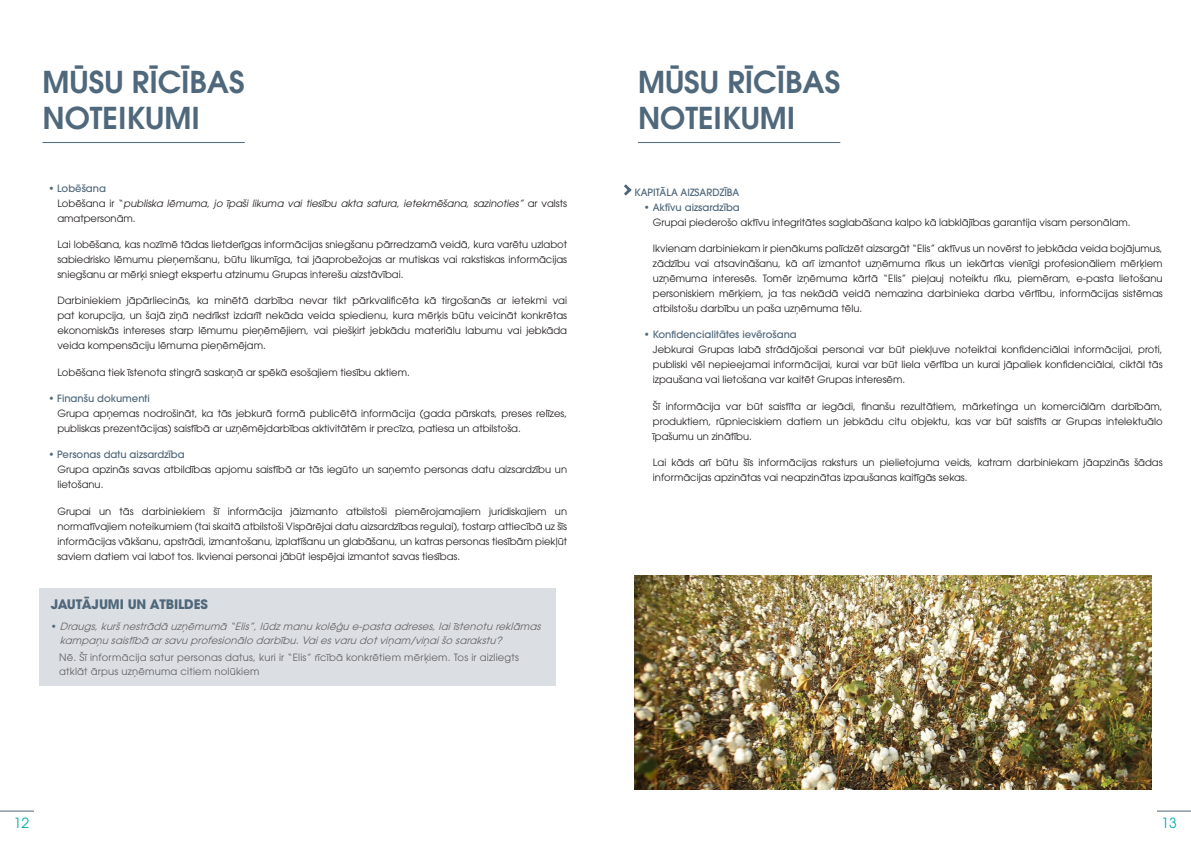
<style>
.page{position:relative;width:1191px;height:842px;background:#fff}
.page>*{position:absolute;margin:0;border:0;box-sizing:border-box;transform-origin:0 0}
.Titre_gris{font:600 30px/36px "ITC Avant Garde Pro";color:#4f687b}
.t1{font:14px "ITC Avant Garde Pro";color:#00b1b0}
.t2{font:700 13px "ITC Avant Garde Pro";letter-spacing:-.01em;color:#4f687b}
.t3{font:10px/15px "ITC Avant Garde Pro";color:#231f20;text-align:justify}
.t4{font:italic 10px/14px "ITC Avant Garde Pro";color:#636366}
.t5{font:10px/14px "ITC Avant Garde Pro";letter-spacing:.02em;color:#636366}
.t6{font:500 10px "ITC Avant Garde Pro";color:#4f687b}
.t7{font:italic 10px/15px "ITC Avant Garde Pro";color:#231f20}
.s1{font-weight:400}
.s2{font-style:normal}
.s3{font-style:normal;color:#4f687b}
</style>
<div class="page">
<svg style="left:624px;top:184px;width:7px;height:12px"></svg>
<hr style="left:638px;top:142px;width:202px;height:1px;background:#4f687b">
<hr style="left:43px;top:142px;width:202px;height:1px;background:#4f687b">
<div style="left:39px;top:588px;width:516px;height:98px;background:#dbdee2"></div>
<img style="left:635px;top:575px;width:516px;height:215px">
<hr style="left:0;top:810px;width:34px;height:1px;background:#4d6576">
<hr style="left:1157px;top:810px;width:34px;height:1px;background:#4d6576">
<p class="Titre_gris" style="left:43px;top:64px;width:204px">MŪSU RĪCĪBAS<br>NOTEIKUMI</p>
<p class="t6" style="left:48px;top:182px;width:59px"><span class="s1">•</span> Lobēšana</p>
<p class="t7" style="left:57px;top:195px;width:511px"><span class="s2">L o b ē š a n a i r “</span> publiska lēmuma, jo īpaši likuma vai tiesību akta satura, ietekmēšana, sazinoties” <span class="s2">a r v a l s t s amatpersonām.</span></p>
<p class="t3" style="left:57px;top:237px;width:511px">Lai lobēšana, kas nozīmē tādas lietderīgas informācijas sniegšanu pārredzamā veidā, kura varētu uzlabot sabiedrisko lēmumu pieņemšanu, būtu likumīga, tai jāaprobežojas ar mutiskas vai rakstiskas informācijas sniegšanu ar mērķi sniegt ekspertu atzinumu Grupas interešu aizstāvībai.</p>
<p class="t3" style="left:57px;top:293px;width:511px">Darbiniekiem jāpārliecinās, ka minētā darbība nevar tikt pārkvalificēta kā tirgošanās ar ietekmi vai pat korupcija, un šajā ziņā nedrīkst izdarīt nekāda veida spiedienu, kura mērķis būtu veicināt konkrētas ekonomiskās intereses starp lēmumu pieņēmējiem, vai piešķirt jebkādu materiālu labumu vai jebkāda veida kompensāciju lēmuma pieņēmējam.</p>
<p class="t3" style="left:57px;top:364px;width:354px">Lobēšana tiek īstenota stingrā saskaņā ar spēkā esošajiem tiesību aktiem.</p>
<p class="t6" style="left:48px;top:392px;width:103px"><span class="s1">•</span> Finanšu dokumenti</p>
<p class="t3" style="left:57px;top:406px;width:511px">Grupa apņemas nodrošināt, ka tās jebkurā formā publicētā informācija (gada pārskats, preses relīzes, publiskas prezentācijas) saistībā ar uzņēmējdarbības aktivitātēm ir precīza, patiesa un atbilstoša.</p>
<p class="t6" style="left:48px;top:448px;width:138px"><span class="s1">•</span> Personas datu aizsardzība</p>
<p class="t3" style="left:57px;top:462px;width:511px">Grupa apzinās savas atbildības apjomu saistībā ar tās iegūto un saņemto personas datu aizsardzību un lietošanu.</p>
<p class="t3" style="left:57px;top:503px;width:511px">Grupai un tās darbiniekiem šī informācija jāizmanto atbilstoši piemērojamajiem juridiskajiem un normatīvajiem noteikumiem (tai skaitā atbilstoši Vispārējai datu aizsardzības regulai), tostarp attiecībā uz šīs informācijas vākšanu, apstrādi, izmantošanu, izplatīšanu un glabāšanu, un katras personas tiesībām piekļūt saviem datiem vai labot tos. Ikvienai personai jābūt iespējai izmantot savas tiesības.</p>
<p class="t2" style="left:51px;top:596px;width:159px">JAUTĀJUMI UN ATBILDES</p>
<p class="t4" style="left:60px;top:619px;width:485px;text-indent:-9px"><span class="s3">•</span> Draugs,kuršnestrādā uzņēmumā “Elis”,lūdzmanu kolēģu e-pasta adreses,laiīstenotu reklāmas kampaņu saistībā arsavu profesionālo darbību.Vaiesvaru dotviņam/viņaišo sarakstu?</p>
<p class="t5" style="left:59px;top:650px;width:461px">Nē. Šī informācija satur personas datus, kuri ir “Elis” rīcībā konkrētiem mērķiem. Tos ir aizliegts atklāt ārpus uzņēmuma citiem nolūkiem</p>
<p class="Titre_gris" style="left:638px;top:64px;width:204px">MŪSU RĪCĪBAS<br>NOTEIKUMI</p>
<p class="t6" style="left:634px;top:186px;width:106px">KAPITĀLA AIZSARDZĪBA</p>
<p class="t6" style="left:644px;top:201px;width:97px"><span class="s1">•</span> Aktīvu aizsardzība</p>
<p class="t3" style="left:653px;top:214px;width:479px">Grupai piederošo aktīvu integritātes saglabāšana kalpo kā labklājības garantija visam personālam.</p>
<p class="t3" style="left:653px;top:241px;width:511px">Ikvienam darbiniekam ir pienākums palīdzēt aizsargāt “Elis” aktīvus un novērst to jebkāda veida bojājumus, zādzību vai atsavināšanu, kā arī izmantot uzņēmuma rīkus un iekārtas vienīgi profesionāliem mērķiem uzņēmuma interesēs. Tomēr izņēmuma kārtā “Elis” pieļauj noteiktu rīku, piemēram, e-pasta lietošanu personiskiem mērķiem, ja tas nekādā veidā nemazina darbinieka darba vērtību, informācijas sistēmas atbilstošu darbību un paša uzņēmuma tēlu.</p>
<p class="t6" style="left:644px;top:328px;width:154px"><span class="s1">•</span> Konfidencialitātes ievērošana</p>
<p class="t3" style="left:653px;top:342px;width:511px">Jebkurai Grupas labā strādājošai personai var būt piekļuve noteiktai konfidenciālai informācijai, proti, publiski vēl nepieejamai informācijai, kurai var būt liela vērtība un kurai jāpaliek konfidenciālai, ciktāl tās izpaušana vai lietošana var kaitēt Grupas interesēm.</p>
<p class="t3" style="left:653px;top:398px;width:511px">Šī informācija var būt saistīta ar iegādi, finanšu rezultātiem, mārketinga un komerciālām darbībām, produktiem, rūpnieciskiem datiem un jebkādu citu objektu, kas var būt saistīts ar Grupas intelektuālo īpašumu un zinātību.</p>
<p class="t3" style="left:653px;top:455px;width:511px">Lai kāds arī būtu šīs informācijas raksturs un pielietojuma veids, katram darbiniekam jāapzinās šādas informācijas apzinātas vai neapzinātas izpaušanas kaitīgās sekas.</p>
<h2 class="t1" style="left:14px;top:814px;width:17px">12</h2>
<h2 class="t1" style="left:1161px;top:814px;width:17px">13</h2>
</div>
